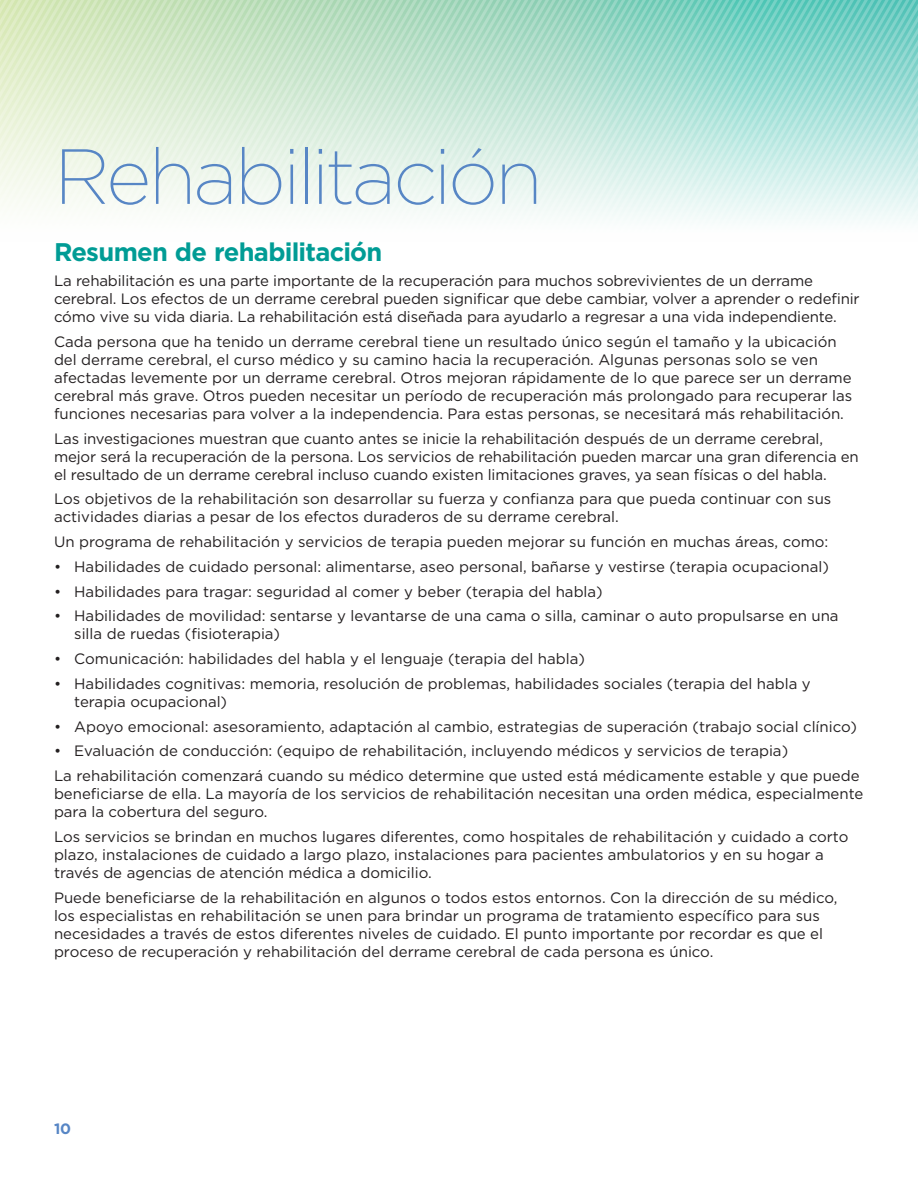
<style>
.page{position:relative;width:918px;height:1188px;background:#fff}
.page>*{position:absolute;margin:0;border:0;box-sizing:border-box;transform-origin:0 0}
.t1{font:200 78px "Gotham";letter-spacing:-.04em;color:#5786c5}
.t2{font:700 25.5px "Gotham";letter-spacing:-.03em;color:#009c95}
.t3{font:15px/18px "Gotham";color:#231f20}
.t4{font:700 15px "Gotham";color:#5786c5}
</style>
<div class="page">
<svg style="left:0;top:0;width:876px;height:221px;background:#cbe9da"></svg>
<svg style="left:876px;top:0;width:42px;height:221px;background:#aae1db"></svg>
<h1 class="t1" style="left:54px;top:128px;width:490px">Rehabilitación</h1>
<h2 class="t2" style="left:54px;top:236px;width:330px">Resumen de rehabilitación</h2>
<p class="t3" style="left:54px;top:272px;width:807px">La rehabilitación es una parte importante de la recuperación para muchos sobrevivientes de un derrame cerebral. Los efectos de un derrame cerebral pueden significar que debe cambiar, volver a aprender o redefinir cómo vive su vida diaria. La rehabilitación está diseñada para ayudarlo a regresar a una vida independiente.</p>
<p class="t3" style="left:54px;top:332px;width:800px">Cada persona que ha tenido un derrame cerebral tiene un resultado único según el tamaño y la ubicación del derrame cerebral, el curso médico y su camino hacia la recuperación. Algunas personas solo se ven afectadas levemente por un derrame cerebral. Otros mejoran rápidamente de lo que parece ser un derrame cerebral más grave. Otros pueden necesitar un período de recuperación más prolongado para recuperar las funciones necesarias para volver a la independencia. Para estas personas, se necesitará más rehabilitación.</p>
<p class="t3" style="left:54px;top:429px;width:806px">Las investigaciones muestran que cuanto antes se inicie la rehabilitación después de un derrame cerebral, mejor será la recuperación de la persona. Los servicios de rehabilitación pueden marcar una gran diferencia en el resultado de un derrame cerebral incluso cuando existen limitaciones graves, ya sean físicas o del habla.</p>
<p class="t3" style="left:54px;top:490px;width:779px">Los objetivos de la rehabilitación son desarrollar su fuerza y confianza para que pueda continuar con sus actividades diarias a pesar de los efectos duraderos de su derrame cerebral.</p>
<p class="t3" style="left:54px;top:533px;width:776px">Un programa de rehabilitación y servicios de terapia pueden mejorar su función en muchas áreas, como:</p>
<p class="t3" style="left:54px;top:557px;width:776px">• Habilidades de cuidado personal: alimentarse, aseo personal, bañarse y vestirse (terapia ocupacional)</p>
<p class="t3" style="left:54px;top:582px;width:550px">• Habilidades para tragar: seguridad al comer y beber (terapia del habla)</p>
<p class="t3" style="left:74px;top:607px;width:766px;text-indent:-20px">• Habilidades de movilidad: sentarse y levantarse de una cama o silla, caminar o auto propulsarse en una silla de ruedas (fisioterapia)</p>
<p class="t3" style="left:54px;top:650px;width:533px">• Comunicación: habilidades del habla y el lenguaje (terapia del habla)</p>
<p class="t3" style="left:74px;top:674px;width:738px;text-indent:-20px">• Habilidades cognitivas: memoria, resolución de problemas, habilidades sociales (terapia del habla y terapia ocupacional)</p>
<p class="t3" style="left:54px;top:717px;width:804px">• Apoyo emocional: asesoramiento, adaptación al cambio, estrategias de superación (trabajo social clínico)</p>
<p class="t3" style="left:54px;top:738px;width:807px;line-height:24.8px">• Evaluación de conducción: (equipo de rehabilitación, incluyendo médicos y servicios de terapia)<br>La rehabilitación comenzará cuando su médico determine que usted está médicamente estable y que puede</p>
<p class="t3" style="left:54px;top:785px;width:811px">beneficiarse de ella. La mayoría de los servicios de rehabilitación necesitan una orden médica, especialmente para la cobertura del seguro.</p>
<p class="t3" style="left:54px;top:827px;width:796px">Los servicios se brindan en muchos lugares diferentes, como hospitales de rehabilitación y cuidado a corto plazo, instalaciones de cuidado a largo plazo, instalaciones para pacientes ambulatorios y en su hogar a través de agencias de atención médica a domicilio.</p>
<p class="t3" style="left:54px;top:888px;width:785px">Puede beneficiarse de la rehabilitación en algunos o todos estos entornos. Con la dirección de su médico, los especialistas en rehabilitación se unen para brindar un programa de tratamiento específico para sus necesidades a través de estos diferentes niveles de cuidado. El punto importante por recordar es que el proceso de recuperación y rehabilitación del derrame cerebral de cada persona es único.</p>
<p class="t4" style="left:54px;top:1119px;width:19px">10</p>
</div>
